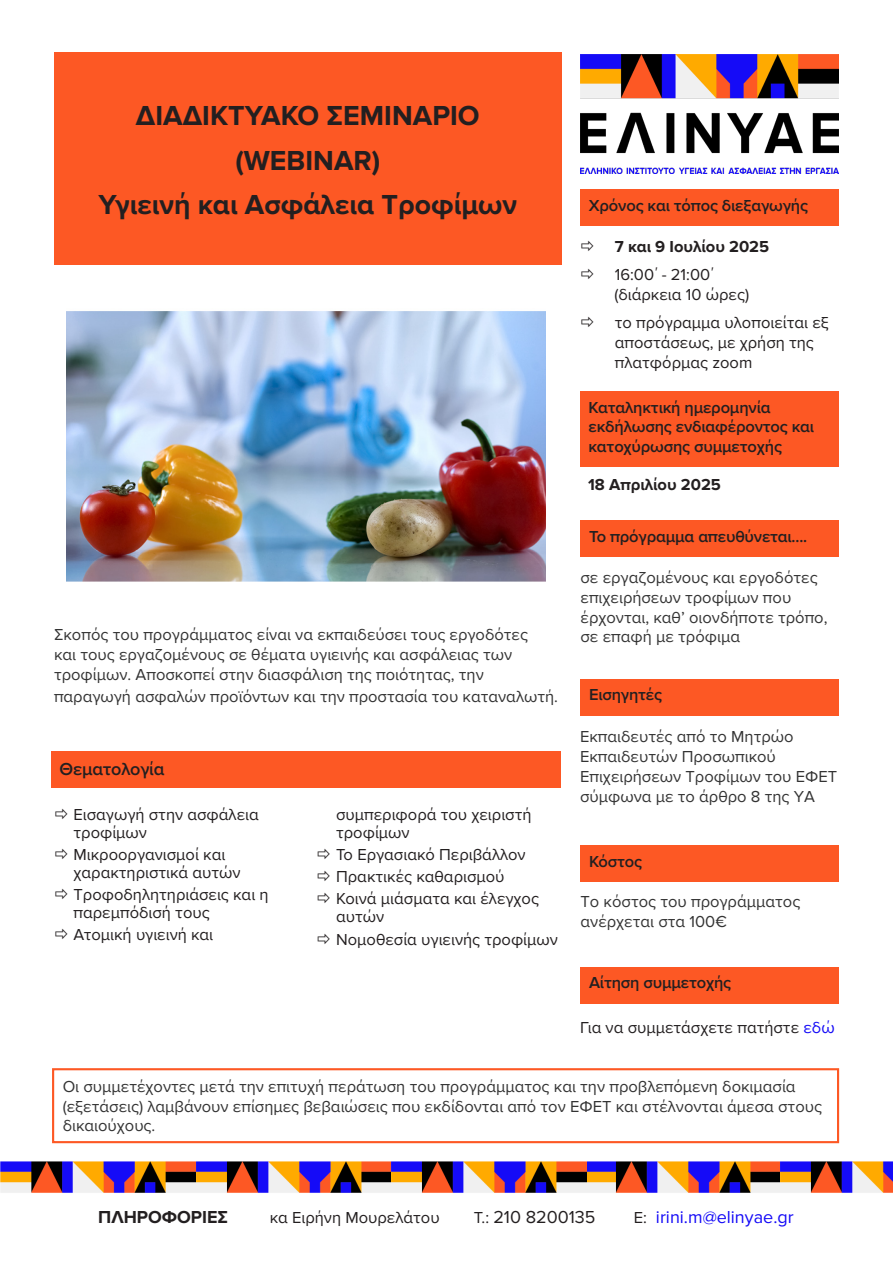
<style>
.page{position:relative;width:893px;height:1263px;background:#fff}
.page>*{position:absolute;margin:0;border:0;box-sizing:border-box;transform-origin:0 0}
.t1{font:700 28.5px "Proxima Nova";color:#231f20}
.t2{font:18px "Proxima Nova";color:#150bf7}
.t3{font:18px "Proxima Nova";color:#231f20}
.t4{font:600 18px "Proxima Nova";letter-spacing:-.01em;color:#231f20}
.t5{font:700 18px "Proxima Nova";color:#231f20}
.t6{font:16.5px/19.8px "Proxima Nova";color:#333}
.t7{font:16.5px/18px "Proxima Nova";color:#231f20}
.t8{font:600 16.5px/19.8px "Proxima Nova";letter-spacing:-.01em;color:#231f20}
.t9{font:700 16.5px "Proxima Nova";color:#231f20}
.s1{color:#150bf7}
.s2{font-size:16.5px}
.s3{font-size:16.5px;color:#231f20}
</style>
<div class="page">
<div style="left:54px;top:52px;width:508px;height:213px;background:#fd5824"></div>
<div style="left:580px;top:189px;width:259px;height:36px;background:#fd5824"></div>
<img style="left:580px;top:54px;width:259px;height:119px">
<img style="left:0;top:1161px;width:893px;height:32px">
<div style="left:51px;top:752px;width:509px;height:36px;background:#fd5824"></div>
<div style="left:580px;top:521px;width:259px;height:36px;background:#fd5824"></div>
<div style="left:580px;top:845px;width:259px;height:37px;background:#fd5824"></div>
<div style="left:580px;top:679px;width:259px;height:36px;background:#fd5824"></div>
<div style="left:580px;top:391px;width:259px;height:75px;background:#fd5824"></div>
<div style="left:580px;top:967px;width:259px;height:36px;background:#fd5824"></div>
<img style="left:66px;top:311px;width:479px;height:271px">
<div style="left:52px;top:1068px;width:787px;height:75px;border:2px solid #fd5824"></div>
<p class="t1" style="left:136px;top:99px;width:345px">ΔΙΑΔΙΚΤΥΑΚΟ ΣΕΜΙΝΑΡΙΟ</p>
<p class="t1" style="left:235px;top:144px;width:147px">(WEBINAR)</p>
<p class="t1" style="left:99px;top:188px;width:420px">Υγιεινή και Ασφάλεια Τροφίμων</p>
<p class="t8" style="left:589px;top:195px;width:221px">Χρόνος και τόπος διεξαγωγής</p>
<p class="t9" style="left:615px;top:237px;width:156px">7 και 9 Ιουλίου 2025</p>
<p class="t7" style="left:615px;top:266px;width:100px">16:00΄ - 21:00΄</p>
<p class="t7" style="left:614px;top:286px;width:136px">(διάρκεια 10 ώρες)</p>
<p class="t7" style="left:615px;top:313px;width:216px;line-height:19.8px">το πρόγραμμα υλοποιείται εξ αποστάσεως, με χρήση της πλατφόρμας zoom</p>
<p class="t6" style="left:54px;top:625px;width:476px">Σκοπός του προγράμματος είναι να εκπαιδεύσει τους εργοδότες και τους εργαζομένους σε θέματα υγιεινής και ασφάλειας των τροφίμων. Αποσκοπεί στην διασφάλιση της ποιότητας, την</p>
<p class="t6" style="left:54px;top:686px;width:506px">παραγωγή ασφαλών προϊόντων και την προστασία του καταναλωτή.</p>
<p class="t4" style="left:60px;top:758px;width:106px">Θεματολογία</p>
<p class="t7" style="left:74px;top:805px;width:187px">Εισαγωγή στην ασφάλεια τροφίμων</p>
<p class="t7" style="left:74px;top:845px;width:169px">Μικροοργανισμοί και χαρακτηριστικά αυτών</p>
<p class="t7" style="left:74px;top:886px;width:197px">Τροφοδηλητηριάσεις και η παρεμπόδισή τους</p>
<p class="t7" style="left:74px;top:926px;width:141px">Ατομική υγιεινή και</p>
<p class="t7" style="left:336px;top:805px;width:197px">συμπεριφορά του χειριστή τροφίμων</p>
<p class="t7" style="left:336px;top:845px;width:191px">Το Εργασιακό Περιβάλλον</p>
<p class="t7" style="left:336px;top:868px;width:170px">Πρακτικές καθαρισμού</p>
<p class="t7" style="left:336px;top:890px;width:204px">Κοινά μιάσματα και έλεγχος αυτών</p>
<p class="t7" style="left:336px;top:930px;width:223px">Νομοθεσία υγιεινής τροφίμων</p>
<p class="t8" style="left:589px;top:397px;width:227px">Καταληκτική ημερομηνία εκδήλωσης ενδιαφέροντος και κατοχύρωσης συμμετοχής</p>
<p class="t9" style="left:588px;top:475px;width:134px">18 Απριλίου 2025</p>
<p class="t8" style="left:589px;top:527px;width:220px">Το πρόγραμμα απευθύνεται....</p>
<p class="t6" style="left:580px;top:568px;width:248px">σε εργαζομένους και εργοδότες επιχειρήσεων τροφίμων που έρχονται, καθ’ οιονδήποτε τρόπο, σε επαφή με τρόφιμα</p>
<p class="t8" style="left:589px;top:685px;width:75px">Εισηγητές</p>
<p class="t6" style="left:580px;top:727px;width:259px">Εκπαιδευτές από το Μητρώο<br>Εκπαιδευτών Προσωπικού<br>Επιχειρήσεων Τροφίμων του ΕΦΕΤ σύμφωνα με το άρθρο 8 της ΥΑ</p>
<p class="t8" style="left:589px;top:852px;width:55px">Κόστος</p>
<p class="t6" style="left:580px;top:892px;width:221px">Το κόστος του προγράμματος ανέρχεται στα 100€</p>
<p class="t8" style="left:589px;top:973px;width:144px">Αίτηση συμμετοχής</p>
<p class="t7" style="left:580px;top:1019px;width:256px">Για να συμμετάσχετε πατήστε <span class="s1">εδώ</span></p>
<p class="t6" style="left:63px;top:1077px;width:761px">Οι συμμετέχοντες μετά την επιτυχή περάτωση του προγράμματος και την προβλεπόμενη δοκιμασία (εξετάσεις) λαμβάνουν επίσημες βεβαιώσεις που εκδίδονται από τον ΕΦΕΤ και στέλνονται άμεσα στους δικαιούχους.</p>
<p class="t5" style="left:98px;top:1206px;width:131px">ΠΛΗΡΟΦΟΡΙΕΣ</p>
<p class="t7" style="left:270px;top:1208px;width:171px">κα Ειρήνη Μουρελάτου</p>
<p class="t3" style="left:474px;top:1206px;width:123px"><span class="s2">Τ.:</span> 210 8200135</p>
<p class="t2" style="left:634px;top:1206px;width:161px"><span class="s3">Ε:</span> irini.m@elinyae.gr</p>
</div>
